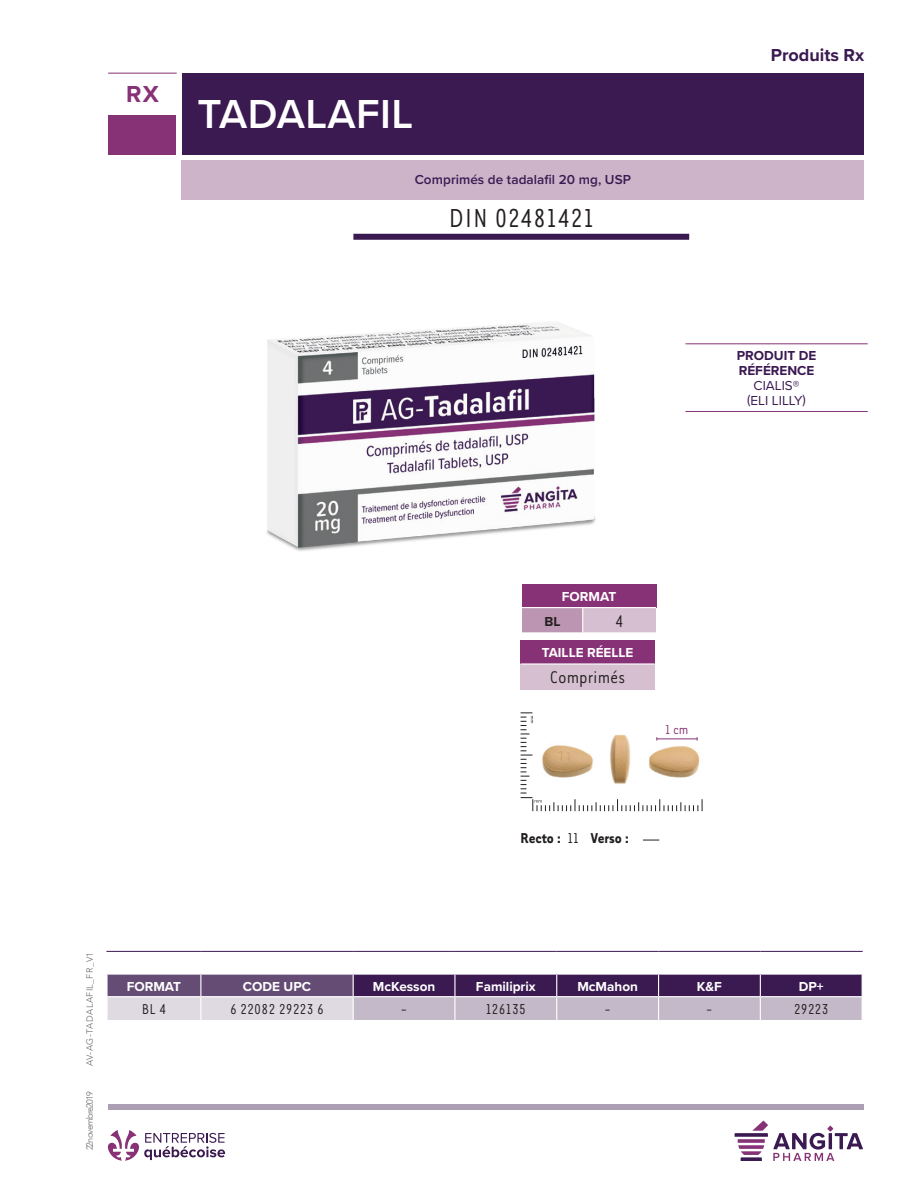
<style>
.page{position:relative;width:918px;height:1188px;background:#fff}
.page>*{position:absolute;margin:0;border:0;box-sizing:border-box;transform-origin:0 0}
.t1{font:600 42px "Proxima Nova";letter-spacing:.01em;color:#fff}
.t2{font:30px "Tarzana Nar OT";letter-spacing:.025em;color:#231f20}
.t3{font:700 24px "Proxima Nova";color:#873276}
.t4{font:19.5px "Tarzana Nar OT";color:#231f20}
.t5{font:700 18px "Proxima Nova";color:#3b1951}
.t6{font:16.5px "Tarzana Nar OT";letter-spacing:.025em;color:#231f20}
.t7{font:700 16.5px "Tarzana Nar OT";color:#231f20}
.t8{font:15px "Tarzana Nar OT";color:#873276}
.t9{font:700 13.5px "Proxima Nova";color:#fff}
.t10{font:600 13.5px "Proxima Nova";letter-spacing:.005em;color:#3b1951}
.t11{font:700 13.5px "Proxima Nova";color:#3b1951}
.t12{font:13.5px "Proxima Nova";color:#3b1951}
.t13{font:700 13.5px "Proxima Nova";color:#231f20}
.t14{font:300 9px "Avenir";letter-spacing:.05em;color:#6c6d70}
.t15{font:300 9px "Avenir";letter-spacing:-.08em;color:#6c6d70}
.s1{font-weight:400}
</style>
<div class="page">
<div style="left:108px;top:1104px;width:756px;height:6px;background:#ac9fb4"></div>
<svg style="left:735px;top:1121px;width:128px;height:40px"></svg>
<svg style="left:107px;top:1130px;width:118px;height:31px"></svg>
<div style="left:182px;top:73px;width:682px;height:82px;background:#3b1951"></div>
<hr style="left:108px;top:73px;width:68px;height:1px;background:#873276">
<div style="left:108px;top:115px;width:68px;height:40px;background:#873276"></div>
<hr style="left:685px;top:343px;width:183px;height:1px;background:#873276">
<hr style="left:685px;top:411px;width:183px;height:1px;background:#873276">
<hr style="left:106px;top:951px;width:95px;height:1px;background:#3b1951">
<hr style="left:201px;top:951px;width:152px;height:1px;background:#3b1951">
<hr style="left:353px;top:951px;width:102px;height:1px;background:#3b1951">
<hr style="left:455px;top:951px;width:102px;height:1px;background:#3b1951">
<hr style="left:557px;top:951px;width:102px;height:1px;background:#3b1951">
<hr style="left:659px;top:951px;width:101px;height:1px;background:#3b1951">
<hr style="left:760px;top:951px;width:103px;height:1px;background:#3b1951">
<svg style="left:107px;top:974px;width:756px;height:46px;background:#907d9c"></svg>
<hr style="left:455px;top:996px;width:102px;height:1px;background:#fff">
<hr style="left:557px;top:996px;width:102px;height:1px;background:#fff">
<hr style="left:659px;top:996px;width:101px;height:1px;background:#fff">
<hr style="left:760px;top:996px;width:103px;height:1px;background:#fff">
<div style="left:182px;top:160px;width:682px;height:39px;background:#cdb4c9"></div>
<div style="left:353px;top:234px;width:336px;height:6px;background:#3b1951"></div>
<div style="left:522px;top:584px;width:134px;height:24px;background:#873276"></div>
<div style="left:522px;top:608px;width:61px;height:25px;background:#bc95b3"></div>
<div style="left:583px;top:608px;width:73px;height:25px;background:#d5bfd1"></div>
<hr style="left:522px;top:607px;width:61px;height:1px;background:#fff">
<hr style="left:583px;top:607px;width:73px;height:1px;background:#fff">
<svg style="left:582px;top:608px;width:1px;height:24px"></svg>
<hr style="left:522px;top:632px;width:61px;height:1px;background:#fff">
<hr style="left:583px;top:632px;width:73px;height:1px;background:#fff">
<div style="left:521px;top:641px;width:134px;height:23px;background:#873276"></div>
<div style="left:521px;top:664px;width:134px;height:25px;background:#d5bfd1"></div>
<hr style="left:521px;top:663px;width:134px;height:2px;background:#fff">
<svg style="left:643px;top:840px;width:16px;height:1px"></svg>
<svg style="left:521px;top:713px;width:182px;height:98px"></svg>
<img style="left:266px;top:322px;width:391px;height:265px">
<p class="t3" style="left:126px;top:76px;width:34px">RX</p>
<p class="t1" style="left:197px;top:83px;width:217px">TADALAFIL</p>
<p class="t10" style="left:415px;top:169px;width:218px">Comprimés de tadalafil 20 mg, USP</p>
<p class="t2" style="left:449px;top:200px;width:147px">DIN 02481421</p>
<p class="t5" style="left:771px;top:42px;width:95px">Produits Rx</p>
<p class="t11" style="left:737px;top:346px;width:81px">PRODUIT DE</p>
<p class="t11" style="left:739px;top:361px;width:77px">RÉFÉRENCE</p>
<p class="t12" style="left:754px;top:376px;width:47px">CIALIS®</p>
<p class="t12" style="left:747px;top:391px;width:60px">(ELI LILLY)</p>
<p class="t9" style="left:562px;top:586px;width:56px">FORMAT</p>
<p class="t13" style="left:544px;top:611px;width:18px">BL</p>
<p class="t4" style="left:615px;top:609px;width:9px">4</p>
<p class="t9" style="left:542px;top:643px;width:93px">TAILLE RÉELLE</p>
<p class="t4" style="left:550px;top:666px;width:77px">Comprimés</p>
<p class="t8" style="left:665px;top:721px;width:25px">1 cm</p>
<p class="t7" style="left:521px;top:828px;width:110px">Recto : <span class="s1">11</span> Verso :</p>
<p class="t14" style="left:84px;top:1066px;width:116px;rotate:-90deg">AV-AG-TADALAFIL_FR_V1</p>
<p class="t15" style="left:84px;top:1150px;width:61px;rotate:-90deg">22novembre2019</p>
<p class="t9" style="left:127px;top:976px;width:56px">FORMAT</p>
<p class="t9" style="left:243px;top:976px;width:70px">CODE UPC</p>
<p class="t9" style="left:373px;top:976px;width:64px">McKesson</p>
<p class="t9" style="left:476px;top:976px;width:61px">Familiprix</p>
<p class="t9" style="left:577px;top:976px;width:62px">McMahon</p>
<p class="t9" style="left:697px;top:976px;width:27px">K&amp;F</p>
<p class="t9" style="left:799px;top:976px;width:26px">DP+</p>
<p class="t6" style="left:142px;top:999px;width:26px">BL 4</p>
<p class="t6" style="left:230px;top:999px;width:95px">6 22082 29223 6</p>
<p class="t6" style="left:401px;top:999px;width:8px">-</p>
<p class="t6" style="left:486px;top:999px;width:42px">126135</p>
<p class="t6" style="left:604px;top:999px;width:8px">-</p>
<p class="t6" style="left:706px;top:999px;width:8px">-</p>
<p class="t6" style="left:794px;top:999px;width:36px">29223</p>
</div>
